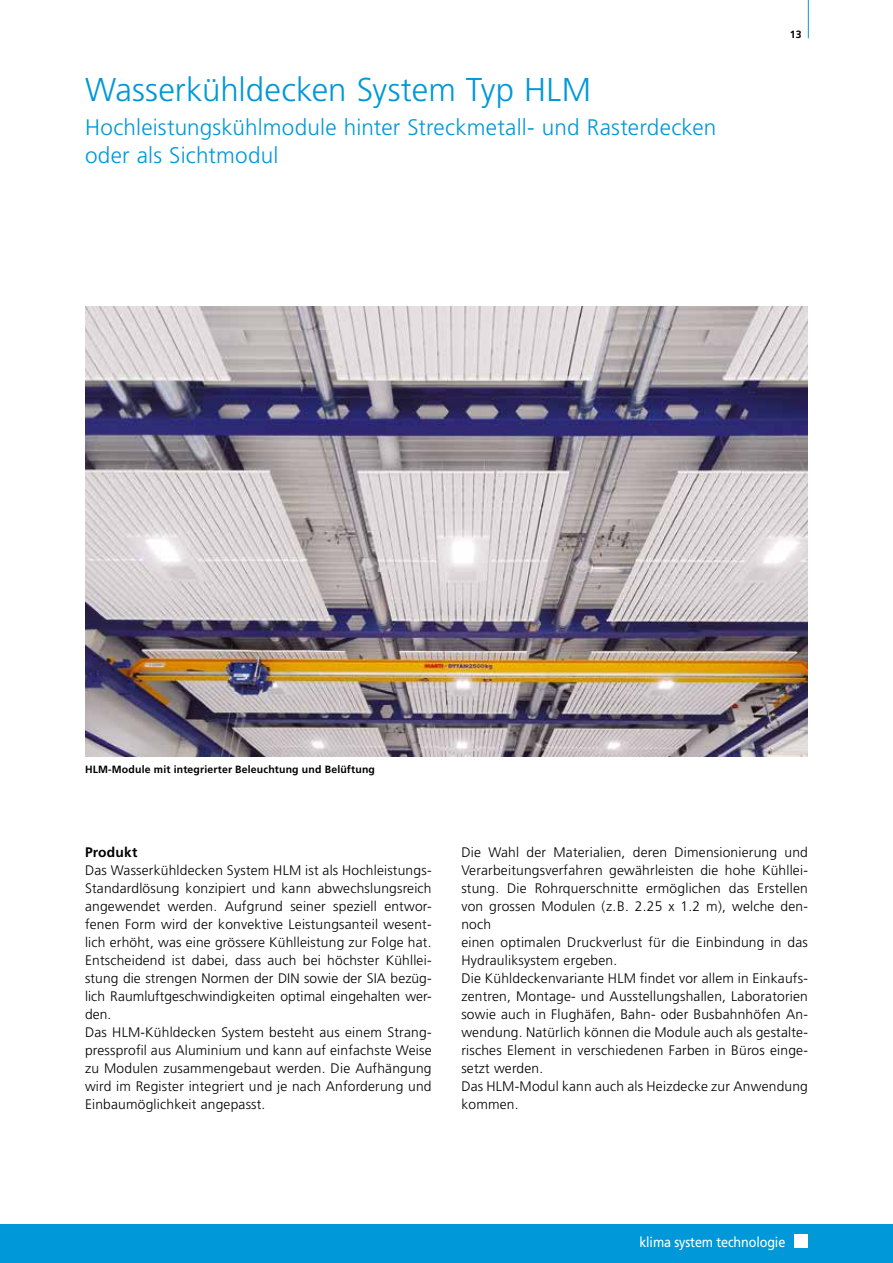
<style>
.page{position:relative;width:893px;height:1263px;background:#fff}
.page>*{position:absolute;margin:0;border:0;box-sizing:border-box;transform-origin:0 0}
.t1{font:300 33px "Frutiger LT Pro";color:#0098d8}
.t2{font:300 22.5px/27.8px "Frutiger LT Pro";letter-spacing:.005em;color:#0098d8}
.t3{font:14.1px "Frutiger";letter-spacing:-.01em;color:#fff;scale:.9 1}
.t4{font:300 13.8px/18px "Frutiger LT Pro";letter-spacing:.015em;color:#000}
.t5{font:700 13.8px "Frutiger LT Pro";letter-spacing:.015em;color:#000}
.t6{font:700 10.5px "Frutiger LT Pro";letter-spacing:.015em;color:#000}
</style>
<div class="page">
<div style="left:0;top:1225px;width:893px;height:38px;background:#0098d8"></div>
<div style="left:794px;top:1234px;width:13px;height:14px;background:#fff"></div>
<hr style="left:808px;top:0;width:1px;height:38px;background:#0098d8">
<img style="left:85px;top:306px;width:723px;height:451px">
<h1 class="t1" style="left:85px;top:71px;width:507px">Wasserkühldecken System Typ HLM</h1>
<h2 class="t2" style="left:85px;top:114px;width:633px">Hochleistungskühlmodule hinter Streckmetall- und Rasterdecken oder als Sichtmodul</h2>
<p class="t6" style="left:790px;top:28px;width:13px">13</p>
<p class="t6" style="left:85px;top:763px;width:291px">HLM-Module mit integrierter Beleuchtung und Belüftung</p>
<p class="t5" style="left:85px;top:843px;width:54px">Produkt</p>
<p class="t4" style="left:85px;top:861px;width:348px">Das Wasserkühldecken System HLM ist als Hochleistungs-Standardlösung konzipiert und kann abwechslungsreich angewendet werden. Aufgrund seiner speziell entwor&shy;fenen Form wird der konvektive Leistungsanteil wesent&shy;lich erhöht, was eine grössere Kühlleistung zur Folge hat.<br>Entscheidend ist dabei, dass auch bei höchster Kühllei&shy;stung die strengen Normen der DIN sowie der SIA bezüg&shy;lich Raumluftgeschwindigkeiten optimal eingehalten wer&shy;den.<br>Das HLM-Kühldecken System besteht aus einem Strang&shy;pressprofil aus Aluminium und kann auf einfachste Weise zu Modulen zusammengebaut werden. Die Aufhängung wird im Register integriert und je nach Anforderung und Einbaumöglichkeit angepasst.</p>
<p class="t4" style="left:461px;top:843px;width:348px">Die Wahl der Materialien, deren Dimensionierung und Verarbeitungsverfahren gewährleisten die hohe Kühllei&shy;stung. Die Rohrquerschnitte ermöglichen das Erstellen von grossen Modulen (z.B. 2.25 x 1.2 m), welche den&shy;noch<br>einen optimalen Druckverlust für die Einbindung in das Hydrauliksystem ergeben.<br>Die Kühldeckenvariante HLM findet vor allem in Einkaufs&shy;zentren, Montage- und Ausstellungshallen, Laboratorien sowie auch in Flughäfen, Bahn- oder Busbahnhöfen An&shy;wendung. Natürlich können die Module auch als gestalte&shy;risches Element in verschiedenen Farben in Büros einge&shy;setzt werden.<br>Das HLM-Modul kann auch als Heizdecke zur Anwendung kommen.</p>
<p class="t3" style="left:639px;top:1233px;width:164px">klima system technologie</p>
</div>
